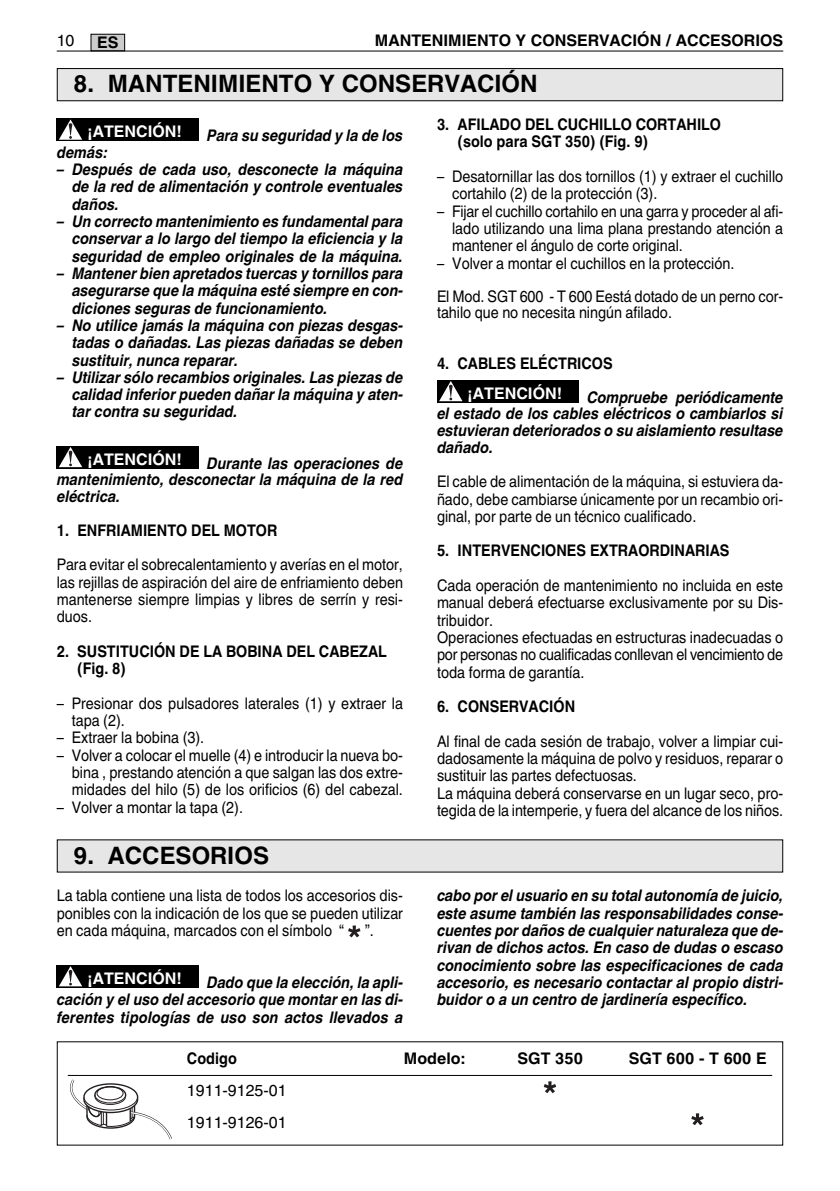
<style>
.page{position:relative;width:840px;height:1191px;background:#fff}
.page>*{position:absolute;margin:0;border:0;box-sizing:border-box;transform-origin:0 0}
.t1{font:700 24px "Helvetica World";color:#000}
.t2{font:16px/17.2px "Helvetica World";color:#000;scale:.9 1}
.t3{font:italic 700 16px/17.2px "Helvetica World";color:#000;text-align:justify;scale:.9 1}
.t4{font:700 16px/17.2px "Helvetica World";color:#000;scale:.9 1}
.t5{font:700 16px "Helvetica World";color:#000}
.t6{font:700 16px "Helvetica World";color:#fff}
.t7{font:16px/32px "Helvetica World";color:#000}
.s1{font-style:normal}
.s2{font-weight:700}
</style>
<div class="page">
<div style="left:91px;top:34px;width:33px;height:17px;background:#ccc"></div>
<div style="left:91px;top:34px;width:34px;height:17px;border:1px solid #000"></div>
<hr style="left:57px;top:51px;width:725px;height:1px;background:#000">
<svg style="left:57px;top:965px;width:28px;height:23px"></svg>
<svg style="left:59px;top:966px;width:23px;height:20px"></svg>
<div style="left:85px;top:965px;width:113px;height:23px;background:#000"></div>
<svg style="left:348px;top:925px;width:12px;height:12px"></svg>
<div style="left:58px;top:840px;width:723px;height:31px;background:#e6e6e6"></div>
<svg style="left:57px;top:446px;width:28px;height:23px"></svg>
<svg style="left:59px;top:447px;width:23px;height:20px"></svg>
<div style="left:85px;top:446px;width:113px;height:23px;background:#000"></div>
<div style="left:85px;top:119px;width:113px;height:22px;background:#000"></div>
<div style="left:57px;top:119px;width:28px;height:22px;background:#000"></div>
<svg style="left:59px;top:119px;width:23px;height:21px"></svg>
<svg style="left:437px;top:380px;width:28px;height:23px"></svg>
<svg style="left:439px;top:381px;width:23px;height:20px"></svg>
<svg style="left:448px;top:385px;width:4px;height:12px"></svg>
<div style="left:465px;top:380px;width:113px;height:23px;background:#000"></div>
<div style="left:58px;top:69px;width:723px;height:31px;background:#e6e6e6"></div>
<div style="left:57px;top:68px;width:725px;height:33px;border:1px solid #000"></div>
<hr style="left:68px;top:1075px;width:703px;height:1px;background:#000">
<svg style="left:691px;top:1113px;width:12px;height:12px"></svg>
<svg style="left:543px;top:1081px;width:13px;height:12px"></svg>
<svg style="left:70px;top:1079px;width:102px;height:61px"></svg>
<p class="t7" style="left:57px;top:24px;width:19px">10</p>
<p class="t5" style="left:97px;top:33px;width:23px">ES</p>
<p class="t5" style="left:374px;top:31px;width:409px">MANTENIMIENTO Y CONSERVACIÓN / ACCESORIOS</p>
<p class="t1" style="left:74px;top:70px;width:465px">8. MANTENIMIENTO Y CONSERVACIÓN</p>
<p class="t6" style="left:87px;top:122px;width:96px">¡ATENCIÓN!</p>
<p class="t4" style="left:457px;top:116px;width:294px;text-indent:-21px">3. AFILADO DEL CUCHILLO CORTAHILO (solo para SGT 350) (Fig. 9)</p>
<p class="t2" style="left:452px;top:168px;width:369px;text-indent:-15px">– Desatornillar las dos tornillos (1) y extraer el cuchillo cortahilo (2) de la protección (3).</p>
<p class="t2" style="left:452px;top:202px;width:369px;text-align:justify;text-indent:-15px">– Fijar el cuchillo cortahilo en una garra y proceder al afi&shy;lado utilizando una lima plana prestando atención a mantener el ángulo de corte original.</p>
<p class="t2" style="left:437px;top:246px;width:386px;line-height:33.2px">– Volver a montar el cuchillos en la protección.<br>El Mod. SGT 600 - T 600 Eestá dotado de un perno cor-</p>
<p class="t2" style="left:437px;top:304px;width:262px">tahilo que no necesita ningún afilado.</p>
<p class="t3" style="left:586px;top:346px;width:219px;line-height:33.8px;text-indent:-150px"><span class="s1">4. CABLES ELÉCTRICOS<br></span>Compruebe periódicamente</p>
<p class="t3" style="left:437px;top:405px;width:386px;line-height:16.6px">el estado de los cables eléctricos o cambiarlos si estuvieran deteriorados o su aislamiento resultase dañado.</p>
<p class="t2" style="left:437px;top:473px;width:386px;text-align:justify">El cable de alimentación de la máquina, si estuviera da&shy;ñado, debe cambiarse únicamente por un recambio ori&shy;ginal, por parte de un técnico cualificado.</p>
<p class="t2" style="left:437px;top:533px;width:386px;line-height:34.6px"><span class="s2">5. INTERVENCIONES EXTRAORDINARIAS<br></span>Cada operación de mantenimiento no incluida en este</p>
<p class="t2" style="left:437px;top:594px;width:386px">manual deberá efectuarse exclusivamente por su Dis&shy;tribuidor.<br>Operaciones efectuadas en estructuras inadecuadas o por personas no cualificadas conllevan el vencimiento de toda forma de garantía.</p>
<p class="t2" style="left:437px;top:689px;width:386px;line-height:34.6px"><span class="s2">6. CONSERVACIÓN<br></span>Al final de cada sesión de trabajo, volver a limpiar cui-</p>
<p class="t2" style="left:437px;top:750px;width:386px">dadosamente la máquina de polvo y residuos, reparar o sustituir las partes defectuosas.<br>La máquina deberá conservarse en un lugar seco, pro&shy;tegida de la intemperie, y fuera del alcance de los niños.</p>
<p class="t3" style="left:207px;top:127px;width:219px">Para su seguridad y la de los</p>
<p class="t3" style="left:57px;top:144px;width:57px">demás:</p>
<p class="t3" style="left:72px;top:161px;width:369px;text-indent:-15px">– Después de cada uso, desconecte la máquina de la red de alimentación y controle eventuales daños.</p>
<p class="t3" style="left:72px;top:213px;width:369px;text-indent:-15px">– Un correcto mantenimiento es fundamental para conservar a lo largo del tiempo la eficiencia y la seguridad de empleo originales de la máquina.</p>
<p class="t3" style="left:72px;top:265px;width:369px;text-indent:-15px">– Mantener bien apretados tuercas y tornillos para asegurarse que la máquina esté siempre en con&shy;diciones seguras de funcionamiento.</p>
<p class="t3" style="left:72px;top:317px;width:369px;text-indent:-15px">– No utilice jamás la máquina con piezas desgas&shy;tadas o dañadas. Las piezas dañadas se deben sustituir, nunca reparar.</p>
<p class="t3" style="left:72px;top:368px;width:369px;text-indent:-15px">– Utilizar sólo recambios originales. Las piezas de calidad inferior pueden dañar la máquina y aten&shy;tar contra su seguridad.</p>
<p class="t3" style="left:57px;top:455px;width:386px;line-height:16.6px;text-indent:150px">Durante las operaciones de mantenimiento, desconectar la máquina de la red eléctrica.</p>
<p class="t2" style="left:57px;top:513px;width:386px;line-height:34.6px"><span class="s2">1. ENFRIAMIENTO DEL MOTOR<br></span>Para evitar el sobrecalentamiento y averías en el motor,</p>
<p class="t2" style="left:57px;top:573px;width:386px;text-align:justify">las rejillas de aspiración del aire de enfriamiento deben mantenerse siempre limpias y libres de serrín y resi&shy;duos.</p>
<p class="t4" style="left:77px;top:643px;width:345px;text-indent:-20px">2. SUSTITUCIÓN DE LA BOBINA DEL CABEZAL (Fig. 8)</p>
<p class="t2" style="left:72px;top:694px;width:369px;text-indent:-15px">– Presionar dos pulsadores laterales (1) y extraer la tapa (2).</p>
<p class="t2" style="left:57px;top:729px;width:165px">– Extraer la bobina (3).</p>
<p class="t2" style="left:72px;top:746px;width:369px;text-align:justify;text-indent:-15px">– Volver a colocar el muelle (4) e introducir la nueva bo&shy;bina , prestando atención a que salgan las dos extre&shy;midades del hilo (5) de los orificios (6) del cabezal.</p>
<p class="t2" style="left:57px;top:798px;width:208px">– Volver a montar la tapa (2).</p>
<p class="t6" style="left:467px;top:384px;width:96px">¡ATENCIÓN!</p>
<p class="t6" style="left:87px;top:450px;width:96px">¡ATENCIÓN!</p>
<p class="t1" style="left:74px;top:841px;width:197px">9. ACCESORIOS</p>
<p class="t2" style="left:57px;top:887px;width:386px;text-align:justify">La tabla contiene una lista de todos los accesorios dis&shy;ponibles con la indicación de los que se pueden utilizar en cada máquina, marcados con el símbolo “</p>
<p class="t2" style="left:365px;top:922px;width:11px">”.</p>
<p class="t3" style="left:57px;top:973px;width:386px;text-indent:150px">Dado que la elección, la apli&shy;cación y el uso del accesorio que montar en las di&shy;ferentes tipologías de uso son actos llevados a</p>
<p class="t6" style="left:87px;top:969px;width:96px">¡ATENCIÓN!</p>
<p class="t3" style="left:437px;top:887px;width:386px">cabo por el usuario en su total autonomía de juicio, este asume también las responsabilidades conse&shy;cuentes por daños de cualquier naturaleza que de&shy;rivan de dichos actos. En caso de dudas o escaso conocimiento sobre las especificaciones de cada accesorio, es necesario contactar al propio distri&shy;buidor o a un centro de jardinería específico.</p>
<p class="t4" style="left:187px;top:1049px;width:57px">Codigo</p>
<p class="t5" style="left:403px;top:1049px;width:63px">Modelo:</p>
<p class="t5" style="left:517px;top:1049px;width:67px">SGT 350</p>
<p class="t5" style="left:628px;top:1049px;width:139px">SGT 600 - T 600 E</p>
<p class="t7" style="left:187px;top:1074px;width:101px">1911-9125-01<br>1911-9126-01</p>
</div>
